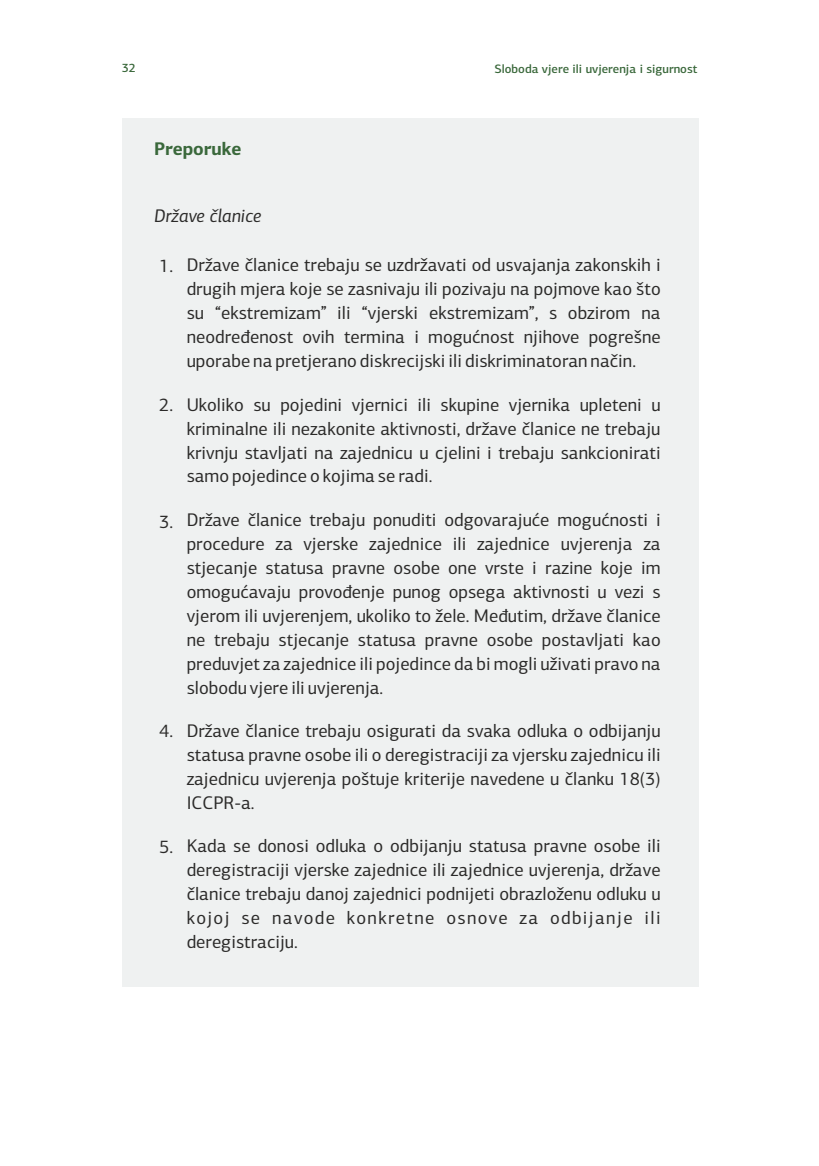
<style>
.page{position:relative;width:819px;height:1166px;background:#fff}
.page>*{position:absolute;margin:0;border:0;box-sizing:border-box;transform-origin:0 0}
.t1{font:18.38px/24px "PF Agora Sans Pro";color:#2b2a29;text-align:justify}
.t2{font:italic 18.38px "PF Agora Sans Pro";color:#2b2a29}
.t3{font:700 18.38px "PF Agora Sans Pro";color:#3a683b}
.t4{font:500 12.25px "PF Agora Sans Pro";color:#3a683b}
</style>
<div class="page">
<div style="left:122px;top:118px;width:576px;height:869px;background:#eff1f1"></div>
<p class="t4" style="left:122px;top:63px;width:16px">32</p>
<p class="t4" style="left:494px;top:63px;width:204px">Sloboda vjere ili uvjerenja i sigurnost</p>
<p class="t3" style="left:154px;top:141px;width:89px">Preporuke</p>
<p class="t2" style="left:154px;top:208px;width:109px">Države članice</p>
<p class="t1" style="left:187px;top:255px;width:475px">Države članice trebaju se uzdržavati od usvajanja zakonskih i drugih mjera koje se zasnivaju ili pozivaju na pojmove kao što su “ekstremizam” ili “vjerski ekstremizam”, s obzirom na neodređenost ovih termina i mogućnost njihove pogrešne uporabe na pretjerano diskrecijski ili diskriminatoran način.</p>
<p class="t1" style="left:187px;top:394px;width:475px">Ukoliko su pojedini vjernici ili skupine vjernika upleteni u kriminalne ili nezakonite aktivnosti, države članice ne trebaju krivnju stavljati na zajednicu u cjelini i trebaju sankcionirati samo pojedince o kojima se radi.</p>
<p class="t1" style="left:187px;top:509px;width:475px">Države članice trebaju ponuditi odgovarajuće mogućnosti i procedure za vjerske zajednice ili zajednice uvjerenja za stjecanje statusa pravne osobe one vrste i razine koje im omogućavaju provođenje punog opsega aktivnosti u vezi s vjerom ili uvjerenjem, ukoliko to žele. Međutim, države članice ne trebaju stjecanje statusa pravne osobe postavljati kao preduvjet za zajednice ili pojedince da bi mogli uživati pravo na slobodu vjere ili uvjerenja.</p>
<p class="t1" style="left:187px;top:720px;width:475px">Države članice trebaju osigurati da svaka odluka o odbijanju statusa pravne osobe ili o deregistraciji za vjersku zajednicu ili zajednicu uvjerenja poštuje kriterije navedene u članku 18(3)<br>ICCPR-a.</p>
<p class="t1" style="left:187px;top:836px;width:475px">Kada se donosi odluka o odbijanju statusa pravne osobe ili deregistraciji vjerske zajednice ili zajednice uvjerenja, države članice trebaju danoj zajednici podnijeti obrazloženu odluku u kojoj se navode konkretne osnove za odbijanje ili deregistraciju.</p>
<p class="t1" style="left:159px;top:255px;width:16px">1.</p>
<p class="t1" style="left:159px;top:395px;width:16px">2.</p>
<p class="t1" style="left:159px;top:511px;width:16px">3.</p>
<p class="t1" style="left:159px;top:720px;width:16px">4.</p>
<p class="t1" style="left:159px;top:836px;width:16px">5.</p>
</div>
